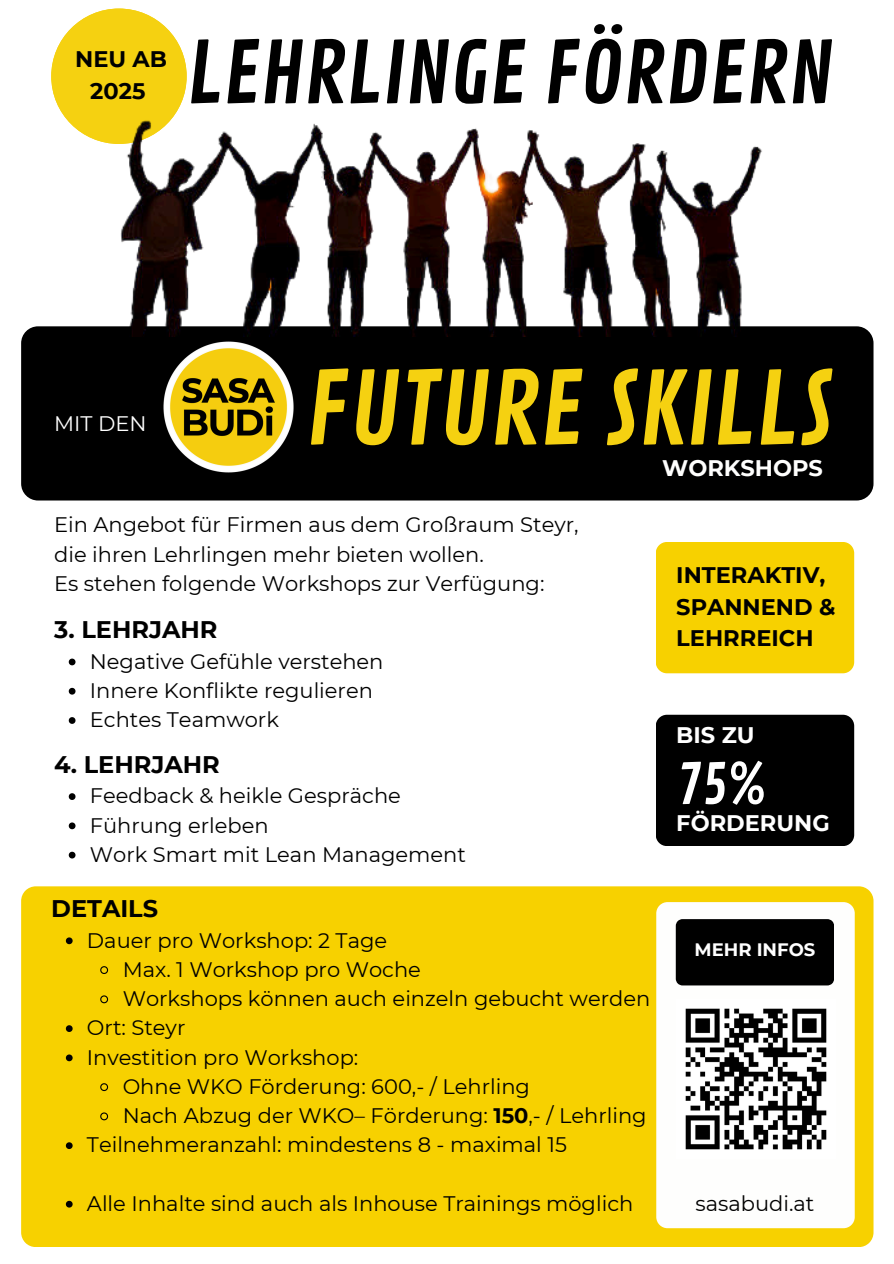
<style>
.page{position:relative;width:894px;height:1264px;background:#fff}
.page>*{position:absolute;margin:0;border:0;box-sizing:border-box;transform-origin:0 0}
.t1{font:99px "Contrail One";color:#f5d111}
.t2{font:84px "Contrail One";color:#000}
.t3{font:54px "Contrail One";color:#fff}
.t4{font:700 24px "Montserrat";color:#000}
.t5{font:700 22.5px/31.5px "Montserrat";color:#000}
.t6{font:700 22.5px "Montserrat";color:#fff}
.t7{font:700 22.5px "Montserrat";color:#fefefd}
.t8{font:21px/29.2px "Montserrat";color:#000}
.t9{font:21px "Montserrat";color:#fff}
.t10{font:700 18px "Montserrat";color:#fff}
.s1{font-weight:700}
</style>
<div class="page">
<div style="left:21px;top:886px;width:852px;height:360px;background:#f7d100"></div>
<div style="left:656px;top:902px;width:198px;height:326px;background:#fefefd;border-radius:11px"></div>
<div style="left:675px;top:919px;width:158px;height:66px;background:#000"></div>
<svg style="left:69px;top:793px;width:6px;height:7px"></svg>
<svg style="left:69px;top:822px;width:6px;height:7px"></svg>
<svg style="left:69px;top:851px;width:6px;height:7px"></svg>
<img style="left:685px;top:1008px;width:142px;height:142px">
<svg style="left:69px;top:658px;width:6px;height:7px"></svg>
<svg style="left:69px;top:688px;width:6px;height:6px"></svg>
<svg style="left:69px;top:717px;width:6px;height:7px"></svg>
<svg style="left:66px;top:937px;width:7px;height:7px"></svg>
<svg style="left:99px;top:965px;width:10px;height:9px"></svg>
<svg style="left:99px;top:994px;width:10px;height:10px"></svg>
<svg style="left:66px;top:1025px;width:7px;height:6px"></svg>
<svg style="left:66px;top:1054px;width:7px;height:7px"></svg>
<svg style="left:99px;top:1082px;width:10px;height:9px"></svg>
<svg style="left:99px;top:1111px;width:10px;height:10px"></svg>
<svg style="left:66px;top:1142px;width:7px;height:6px"></svg>
<svg style="left:66px;top:1200px;width:7px;height:7px"></svg>
<div style="left:655px;top:714px;width:198px;height:132px;background:#000;border-radius:11px"></div>
<div style="left:21px;top:326px;width:852px;height:174px;background:#000;border-radius:17px"></div>
<img style="left:163px;top:341px;width:131px;height:132px">
<div style="left:655px;top:542px;width:198px;height:131px;background:#f7d100;border-radius:11px"></div>
<svg style="left:52px;top:9px;width:134px;height:53px"></svg>
<img style="left:51px;top:62px;width:783px;height:275px">
<p class="t5" style="left:75px;top:43px;width:93px;text-align:center">NEU AB<br>2025</p>
<p class="t2" style="left:187px;top:24px;width:647px">LEHRLINGE FÖRDERN</p>
<p class="t9" style="left:54px;top:410px;width:94px">MIT DEN</p>
<p class="t1" style="left:305px;top:351px;width:528px">FUTURE SKILLS</p>
<p class="t7" style="left:662px;top:454px;width:162px">WORKSHOPS</p>
<h6 class="t8" style="left:54px;top:510px;width:526px">Ein Angebot für Firmen aus dem Großraum Steyr, die ihren Lehrlingen mehr bieten wollen.<br>Es stehen folgende Workshops zur Verfügung:</h6>
<p class="t4" style="left:54px;top:615px;width:165px">3. LEHRJAHR</p>
<p class="t8" style="left:90px;top:646px;width:295px">Negative Gefühle verstehen</p>
<h1 class="t8" style="left:90px;top:675px;width:284px">Innere Konflikte regulieren</h1>
<h5 class="t8" style="left:90px;top:705px;width:191px">Echtes Teamwork</h5>
<p class="t4" style="left:54px;top:749px;width:167px">4. LEHRJAHR</p>
<p class="t8" style="left:90px;top:781px;width:377px">Feedback &amp; heikle Gespräche<br>Führung erleben<br>Work Smart mit Lean Management</p>
<h4 class="t4" style="left:51px;top:894px;width:108px">DETAILS</h4>
<h6 class="t8" style="left:87px;top:925px;width:301px">Dauer pro Workshop: 2 Tage</h6>
<h4 class="t8" style="left:123px;top:954px;width:300px">Max. 1 Workshop pro Woche</h4>
<p class="t8" style="left:123px;top:983px;width:529px">Workshops können auch einzeln gebucht werden</p>
<p class="t8" style="left:87px;top:1013px;width:100px">Ort: Steyr</p>
<p class="t8" style="left:87px;top:1042px;width:273px">Investition pro Workshop:</p>
<h4 class="t8" style="left:123px;top:1071px;width:409px">Ohne WKO Förderung: 600,- / Lehrling</h4>
<h4 class="t8" style="left:123px;top:1100px;width:525px">Nach Abzug der WKO– Förderung: <span class="s1">150</span>,- / Lehrling</h4>
<h4 class="t8" style="left:87px;top:1130px;width:481px">Teilnehmeranzahl: mindestens 8 - maximal 15</h4>
<p class="t5" style="left:676px;top:559px;width:161px">INTERAKTIV,<br>SPANNEND &amp;<br>LEHRREICH</p>
<p class="t6" style="left:676px;top:721px;width:80px">BIS ZU</p>
<p class="t3" style="left:676px;top:753px;width:91px">75%</p>
<p class="t6" style="left:676px;top:808px;width:155px">FÖRDERUNG</p>
<h4 class="t10" style="left:694px;top:938px;width:122px">MEHR INFOS</h4>
<h3 class="t8" style="left:87px;top:1188px;width:548px">Alle Inhalte sind auch als Inhouse Trainings möglich</h3>
<h4 class="t8" style="left:695px;top:1188px;width:120px">sasabudi.at</h4>
</div>
